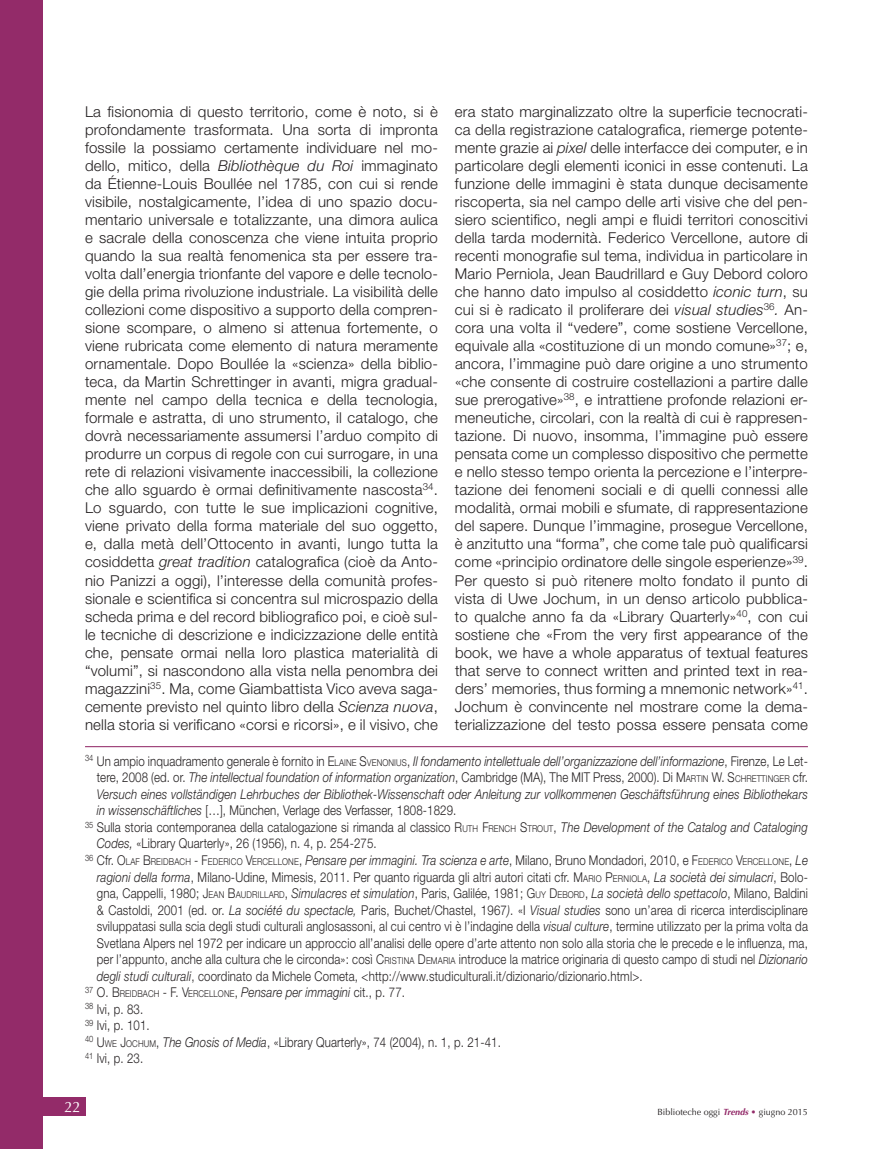
<style>
.page{position:relative;width:893px;height:1149px;background:#fff}
.page>*{position:absolute;margin:0;border:0;box-sizing:border-box;transform-origin:0 0}
.t1{font:300 15px/18px "Helvetica Neue LT Std";letter-spacing:.01em;color:#231f20;text-align:justify}
.t2{font:15px "Optima";color:#fff}
.t3{font:300 13.5px "Helvetica Neue LT Std";letter-spacing:.015em;color:#231f20;scale:.85 1}
.t4{font:italic 300 13.5px "Helvetica Neue LT Std";letter-spacing:.01em;color:#231f20;scale:.85 1}
.t5{font:300 9.45px "Helvetica Neue LT Std";letter-spacing:.02em;color:#231f20;scale:.85 1}
.t6{font:9px "Optima";color:#231f20}
.s1{font-style:italic}
.s2{font-style:normal}
.s3{font-style:normal;font-size:9.45px}
.s4{font-size:9.45px}
.s5{font-style:inherit}
.s6{font-size:13.5px}
.s7{font-style:italic;font-size:13.5px}
.s8{font-weight:700;font-style:italic;color:#932b69}
.s9{font-weight:700;color:#932b69}
</style>
<div class="page">
<div style="left:0;top:1096px;width:85px;height:18px;background:#932b69"></div>
<div style="left:0;top:0;width:43px;height:1148px;background:#932b69"></div>
<hr style="left:85px;top:746px;width:723px;height:1px;background:#932b69">
<p class="t1" style="left:85px;top:102px;width:354px">La fisionomia di questo territorio, come è noto, si è profondamente trasformata. Una sorta di impronta fossile la possiamo certamente individuare nel mo&shy;dello, mitico, della <span class="s1">Bibliothèque du Roi</span> immaginato da Étienne-Louis Boullée nel 1785, con cui si rende visibile, nostalgicamente, l’idea di uno spazio docu&shy;mentario universale e totalizzante, una dimora aulica e sacrale della conoscenza che viene intuita proprio quando la sua realtà fenomenica sta per essere tra&shy;volta dall’energia trionfante del vapore e delle tecnolo&shy;gie della prima rivoluzione industriale. La visibilità delle collezioni come dispositivo a supporto della compren&shy;sione scompare, o almeno si attenua fortemente, o viene rubricata come elemento di natura meramente ornamentale. Dopo Boullée la «scienza» della biblio&shy;teca, da Martin Schrettinger in avanti, migra gradual&shy;mente nel campo della tecnica e della tecnologia, formale e astratta, di uno strumento, il catalogo, che dovrà necessariamente assumersi l’arduo compito di produrre un corpus di regole con cui surrogare, in una rete di relazioni visivamente inaccessibili, la collezione che allo sguardo è ormai definitivamente nascosta<sup>34</sup>.<br>Lo sguardo, con tutte le sue implicazioni cognitive, viene privato della forma materiale del suo oggetto, e, dalla metà dell’Ottocento in avanti, lungo tutta la cosiddetta <span class="s1">great tradition</span> catalografica (cioè da Anto&shy;nio Panizzi a oggi), l’interesse della comunità profes&shy;sionale e scientifica si concentra sul microspazio della scheda prima e del record bibliografico poi, e cioè sul&shy;le tecniche di descrizione e indicizzazione delle entità che, pensate ormai nella loro plastica materialità di “volumi”, si nascondono alla vista nella penombra dei magazzini<sup>35</sup>. Ma, come Giambattista Vico aveva saga&shy;cemente previsto nel quinto libro della <span class="s1">Scienza nuova</span>, nella storia si verificano «corsi e ricorsi», e il visivo, che</p>
<p class="t1" style="left:455px;top:102px;width:354px">era stato marginalizzato oltre la superficie tecnocrati&shy;ca della registrazione catalografica, riemerge potente&shy;mente grazie ai <span class="s1">pixel</span> delle interfacce dei computer, e in particolare degli elementi iconici in esse contenuti. La funzione delle immagini è stata dunque decisamente riscoperta, sia nel campo delle arti visive che del pen&shy;siero scientifico, negli ampi e fluidi territori conoscitivi della tarda modernità. Federico Vercellone, autore di recenti monografie sul tema, individua in particolare in Mario Perniola, Jean Baudrillard e Guy Debord coloro che hanno dato impulso al cosiddetto <span class="s1">iconic turn</span>, su cui si è radicato il proliferare dei <span class="s1">visual studies</span><sup>36</sup><span class="s1">.</span> An&shy;cora una volta il “vedere”, come sostiene Vercellone, equivale alla «costituzione di un mondo comune»<sup>37</sup>; e, ancora, l’immagine può dare origine a uno strumento «che consente di costruire costellazioni a partire dalle sue prerogative»<sup>38</sup>, e intrattiene profonde relazioni er&shy;meneutiche, circolari, con la realtà di cui è rappresen&shy;tazione. Di nuovo, insomma, l’immagine può essere pensata come un complesso dispositivo che permette e nello stesso tempo orienta la percezione e l’interpre&shy;tazione dei fenomeni sociali e di quelli connessi alle modalità, ormai mobili e sfumate, di rappresentazione del sapere. Dunque l’immagine, prosegue Vercellone, è anzitutto una “forma”, che come tale può qualificarsi come «principio ordinatore delle singole esperienze»<sup>39</sup>.<br>Per questo si può ritenere molto fondato il punto di vista di Uwe Jochum, in un denso articolo pubblica&shy;to qualche anno fa da «Library Quarterly»<sup>40</sup>, con cui sostiene che «From the very first appearance of the book, we have a whole apparatus of textual features that serve to connect written and printed text in rea&shy;ders’ memories, thus forming a mnemonic network»<sup>41</sup>.<br>Jochum è convincente nel mostrare come la dema&shy;terializzazione del testo possa essere pensata come</p>
<p class="t4" style="left:85px;top:752px;width:852px"><sup>34</sup> <span class="s2">Un ampio inquadramento generale è fornito in</span> <span class="s2">E</span><span class="s3">LAINE</span> <span class="s2">S</span><span class="s3">VENONIUS</span><span class="s2">,</span> Il fondamento intellettuale dell’organizzazione dell’informazione<span class="s2">, Firenze, Le Let-</span></p>
<p class="t3" style="left:97px;top:769px;width:838px">tere, 2008 (ed. or. <span class="s1">The intellectual foundation of information organization</span>, Cambridge (MA), The MIT Press, 2000). Di M<span class="s4">ARTIN</span> W. <span class="s5">S</span><span class="s4">CHRETTINGE R</span> cfr.</p>
<p class="t4" style="left:97px;top:785px;width:838px">Versuch eines vollständigen Lehrbuches der Bibliothek-Wissenschaft oder Anleitung zur vollkommenen Geschäftsführung eines Bibliothekars</p>
<p class="t3" style="left:97px;top:802px;width:425px"><span class="s1">in wissenschäftliches</span> […], München, Verlage des Verfasser, 1808-1829.</p>
<p class="t3" style="left:85px;top:818px;width:852px"><sup>35</sup> Sulla storia contemporanea della catalogazione si rimanda al classico <span class="s5">R</span><span class="s4">UTH</span> <span class="s5">F</span><span class="s4">RENCH</span> <span class="s5">S</span><span class="s4">TROUT</span>, <span class="s1">The Development of the Catalog and Cataloging</span></p>
<p class="t3" style="left:97px;top:835px;width:331px"><span class="s1">Codes,</span> «Library Quarterly», 26 (1956), n. 4, p. 254-275.</p>
<p class="t5" style="left:85px;top:855px;width:852px"><sup>36</sup> <span class="s6">Cfr.</span> <span class="s6">O</span>LAF <span class="s6">B</span> REIDBACH <span class="s6">- F</span>EDERICO <span class="s6">V</span>ERCELLONE<span class="s6">,</span> <span class="s7">Pensare per immagini. Tra scienza e arte</span><span class="s6">, Milano, Bruno Mondadori, 2010, e</span> <span class="s6">F</span>EDERICO <span class="s6">V</span>ERCELLONE<span class="s6">,</span> <span class="s7">Le</span></p>
<p class="t3" style="left:97px;top:868px;width:838px"><span class="s1">ragioni della forma</span>, Milano-Udine, Mimesis, 2011. Per quanto riguarda gli altri autori citati cfr. <span class="s5">M</span><span class="s4">ARIO</span> <span class="s5">P</span><span class="s4">ERNIOLA</span>, <span class="s1">La società dei simulacri</span>, Bolo-</p>
<p class="t3" style="left:97px;top:884px;width:838px">gna, Cappelli, 1980; <span class="s5">J</span><span class="s4">EAN</span> <span class="s5">B</span><span class="s4">AUDRILLARD</span>, <span class="s1">Simulacres et simulation</span>, Paris, Galilée, 1981; <span class="s5">G</span><span class="s4">UY</span> <span class="s5">D</span> <span class="s4">EBORD</span>, <span class="s1">La società dello spettacolo</span>, Milano, Baldini</p>
<p class="t3" style="left:97px;top:901px;width:838px">&amp; Castoldi, 2001 (ed. or. <span class="s1">La société du spectacle,</span> Paris, Buchet/Chastel, 1967<span class="s1">)</span>. «I <span class="s1">Visual studies</span> sono un’area di ricerca interdisciplinare</p>
<p class="t3" style="left:97px;top:917px;width:838px">sviluppatasi sulla scia degli studi culturali anglosassoni, al cui centro vi è l’indagine della <span class="s1">visual culture</span>, termine utilizzato per la prima volta da</p>
<p class="t3" style="left:97px;top:934px;width:838px">Svetlana Alpers nel 1972 per indicare un approccio all’analisi delle opere d’arte attento non solo alla storia che le precede e le influenza, ma,</p>
<p class="t3" style="left:97px;top:950px;width:838px">per l’appunto, anche alla cultura che le circonda»: così <span class="s5">C</span><span class="s4">RISTINA</span> <span class="s5">D</span> <span class="s4">EMARIA</span> introduce la matrice originaria di questo campo di studi nel <span class="s1">Dizionario</span></p>
<p class="t3" style="left:97px;top:967px;width:644px"><span class="s1">degli studi culturali</span>, coordinato da Michele Cometa, &lt;http://www.studiculturali.it/dizionario/dizionario.html&gt;.</p>
<p class="t4" style="left:85px;top:983px;width:378px"><sup>37</sup> <span class="s2">O. B</span> <span class="s3">REIDBACH</span> <span class="s2">- F. V</span><span class="s3">ERCELLONE</span><span class="s2">,</span> Pensare per immagini <span class="s2">cit., p. 77.</span></p>
<p class="t3" style="left:85px;top:1000px;width:70px"><sup>38</sup> Ivi, p. 83.</p>
<p class="t3" style="left:85px;top:1016px;width:78px"><sup>39</sup> Ivi, p. 101.</p>
<p class="t3" style="left:85px;top:1033px;width:491px"><sup>40</sup> U<span class="s4">WE</span> J<span class="s4">OCHUM</span>, <span class="s1">The Gnosis of Media</span>, «Library Quarterly», 74 (2004), n. 1, p. 21-41.</p>
<p class="t3" style="left:85px;top:1049px;width:70px"><sup>41</sup> Ivi, p. 23.</p>
<p class="t2" style="left:65px;top:1097px;width:18px">22</p>
<p class="t6" style="left:657px;top:1106px;width:152px">Biblioteche oggi <span class="s8">Trends</span> <span class="s9">•</span> giugno 2015</p>
</div>
